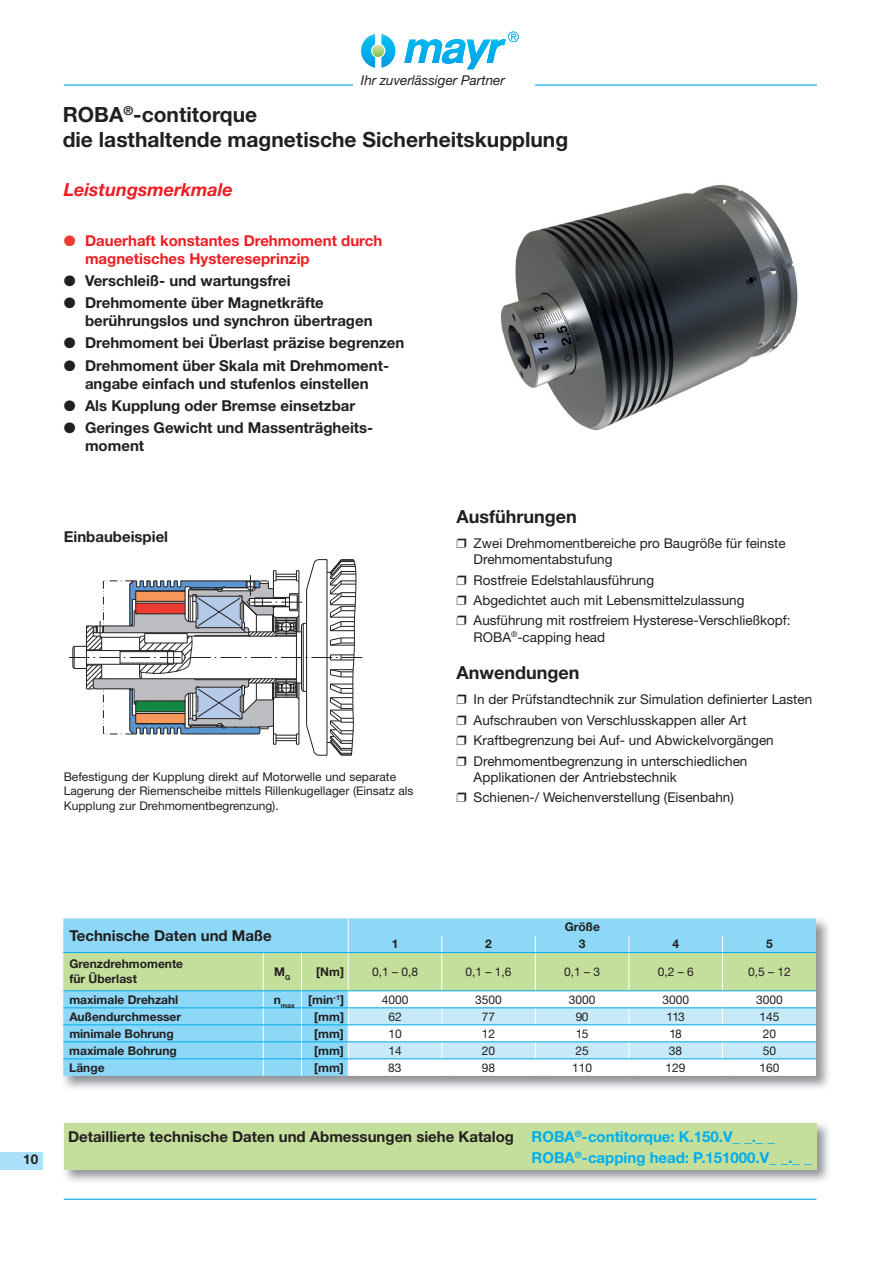
<style>
.page{position:relative;width:893px;height:1263px;background:#fff}
.page>*{position:absolute;margin:0;border:0;box-sizing:border-box;transform-origin:0 0}
.t1{font:700 21px/25.2px "Helvetica Neue LT Pro";color:#231f20}
.t2{font:700 18px "Helvetica Neue LT Pro";color:#231f20}
.t3{font:italic 700 18px "Helvetica Neue LT Pro";color:#ee1d23}
.t4{font:700 15px/18px "Helvetica Neue LT Pro";color:#231f20}
.t5{font:700 15px/21px "Helvetica Neue LT Pro";color:#00aeef}
.t6{font:700 15px/18px "Helvetica Neue LT Pro";color:#ee1d23}
.t7{font:13.5px/20.4px "Helvetica Neue LT Pro";color:#231f20}
.t8{font:italic 13.5px "Helvetica Neue LT Pro";color:#231f20}
.t9{font:700 13.5px "Helvetica Neue LT Pro";color:#231f20}
.t10{font:12px/14.2px "Helvetica Neue LT Pro";color:#231f20}
.t11{font:700 12px/15px "Helvetica Neue LT Pro";color:#231f20}
.s1{color:#ee3b32}
.s2{color:#231f20}
</style>
<div class="page">
<img style="left:500px;top:185px;width:298px;height:246px">
<svg style="left:69px;top:559px;width:293px;height:197px"></svg>
<img style="left:64px;top:1123px;width:765px;height:59px">
<div style="left:64px;top:1123px;width:752px;height:46px;background:#c4df9b"></div>
<img style="left:63px;top:919px;width:766px;height:170px">
<svg style="left:63px;top:918px;width:753px;height:158px"></svg>
<hr style="left:63px;top:952px;width:200px;height:1px;background:#00aeef">
<hr style="left:263px;top:952px;width:38px;height:1px;background:#00aeef">
<hr style="left:301px;top:952px;width:47px;height:1px;background:#00aeef">
<hr style="left:348px;top:952px;width:94px;height:1px;background:#00aeef">
<hr style="left:442px;top:952px;width:93px;height:1px;background:#00aeef">
<hr style="left:535px;top:952px;width:94px;height:1px;background:#00aeef">
<hr style="left:629px;top:952px;width:93px;height:1px;background:#00aeef">
<hr style="left:722px;top:952px;width:94px;height:1px;background:#00aeef">
<hr style="left:63px;top:990px;width:200px;height:1px;background:#00aeef">
<hr style="left:263px;top:990px;width:38px;height:1px;background:#00aeef">
<hr style="left:301px;top:990px;width:47px;height:1px;background:#00aeef">
<hr style="left:348px;top:990px;width:94px;height:1px;background:#00aeef">
<hr style="left:442px;top:990px;width:93px;height:1px;background:#00aeef">
<hr style="left:535px;top:990px;width:94px;height:1px;background:#00aeef">
<hr style="left:629px;top:990px;width:93px;height:1px;background:#00aeef">
<hr style="left:722px;top:990px;width:94px;height:1px;background:#00aeef">
<hr style="left:63px;top:1007px;width:200px;height:1px;background:#00aeef">
<hr style="left:263px;top:1007px;width:38px;height:1px;background:#00aeef">
<hr style="left:301px;top:1007px;width:47px;height:1px;background:#00aeef">
<hr style="left:348px;top:1007px;width:94px;height:1px;background:#00aeef">
<hr style="left:442px;top:1007px;width:93px;height:1px;background:#00aeef">
<hr style="left:535px;top:1007px;width:94px;height:1px;background:#00aeef">
<hr style="left:629px;top:1007px;width:93px;height:1px;background:#00aeef">
<hr style="left:722px;top:1007px;width:94px;height:1px;background:#00aeef">
<hr style="left:63px;top:1024px;width:200px;height:1px;background:#00aeef">
<hr style="left:263px;top:1024px;width:38px;height:1px;background:#00aeef">
<hr style="left:301px;top:1024px;width:47px;height:1px;background:#00aeef">
<hr style="left:348px;top:1024px;width:94px;height:1px;background:#00aeef">
<hr style="left:442px;top:1024px;width:93px;height:1px;background:#00aeef">
<hr style="left:535px;top:1024px;width:94px;height:1px;background:#00aeef">
<hr style="left:629px;top:1024px;width:93px;height:1px;background:#00aeef">
<hr style="left:722px;top:1024px;width:94px;height:1px;background:#00aeef">
<hr style="left:63px;top:1041px;width:200px;height:1px;background:#00aeef">
<hr style="left:263px;top:1041px;width:38px;height:1px;background:#00aeef">
<hr style="left:301px;top:1041px;width:47px;height:1px;background:#00aeef">
<hr style="left:348px;top:1041px;width:94px;height:1px;background:#00aeef">
<hr style="left:442px;top:1041px;width:93px;height:1px;background:#00aeef">
<hr style="left:535px;top:1041px;width:94px;height:1px;background:#00aeef">
<hr style="left:629px;top:1041px;width:93px;height:1px;background:#00aeef">
<hr style="left:722px;top:1041px;width:94px;height:1px;background:#00aeef">
<hr style="left:63px;top:1058px;width:200px;height:1px;background:#00aeef">
<hr style="left:263px;top:1058px;width:38px;height:1px;background:#00aeef">
<hr style="left:301px;top:1058px;width:47px;height:1px;background:#00aeef">
<hr style="left:348px;top:1058px;width:94px;height:1px;background:#00aeef">
<hr style="left:442px;top:1058px;width:93px;height:1px;background:#00aeef">
<hr style="left:535px;top:1058px;width:94px;height:1px;background:#00aeef">
<hr style="left:629px;top:1058px;width:93px;height:1px;background:#00aeef">
<hr style="left:722px;top:1058px;width:94px;height:1px;background:#00aeef">
<div style="left:0;top:1152px;width:43px;height:17px;background:#aae0f9"></div>
<hr style="left:535px;top:84px;width:282px;height:2px;background:#00a1e3">
<hr style="left:64px;top:84px;width:289px;height:2px;background:#00a1e3">
<hr style="left:64px;top:1198px;width:752px;height:2px;background:#00a1e3">
<svg style="left:361px;top:34px;width:34px;height:34px"></svg>
<svg style="left:404px;top:32px;width:115px;height:37px"></svg>
<p class="t8" style="left:361px;top:72px;width:145px">Ihr zuverlässiger Partner</p>
<h1 class="t1" style="left:63px;top:101px;width:507px">ROBA<sup>®</sup>-contitorque<br>die lasthaltende magnetische Sicherheitskupplung</h1>
<h2 class="t3" style="left:64px;top:178px;width:170px">Leistungsmerkmale</h2>
<p class="t6" style="left:85px;top:231px;width:299px;text-indent:-21px"><span class="s1">●</span> Dauerhaft konstantes Drehmoment durch magnetisches Hystereseprinzip</p>
<p class="t4" style="left:64px;top:271px;width:228px">● Verschleiß- und wartungsfrei</p>
<p class="t4" style="left:85px;top:293px;width:289px;text-indent:-21px">● Drehmomente über Magnetkräfte berührungslos und synchron übertragen</p>
<p class="t4" style="left:64px;top:334px;width:342px">● Drehmoment bei Überlast präzise begrenzen</p>
<p class="t4" style="left:64px;top:356px;width:327px;text-align:center">● Drehmoment über Skala mit Drehmoment&shy;angabe einfach und stufenlos einstellen</p>
<p class="t4" style="left:64px;top:396px;width:293px">● Als Kupplung oder Bremse einsetzbar</p>
<p class="t4" style="left:85px;top:418px;width:290px;text-indent:-21px">● Geringes Gewicht und Massenträgheits&shy;moment</p>
<p class="t4" style="left:64px;top:527px;width:106px">Einbaubeispiel</p>
<p class="t10" style="left:64px;top:769px;width:351px">Befestigung der Kupplung direkt auf Motorwelle und separate<br>Lagerung der Riemenscheibe mittels Rillenkugellager (Einsatz als<br>Kupplung zur Drehmomentbegrenzung).</p>
<h2 class="t2" style="left:457px;top:505px;width:122px">Ausführungen</h2>
<p class="t7" style="left:474px;top:535px;width:314px;line-height:16.2px;text-indent:-17px">❒ Zwei Drehmomentbereiche pro Baugröße für feinste<br>Drehmomentabstufung</p>
<p class="t7" style="left:457px;top:569px;width:336px">❒ Rostfreie Edelstahlausführung<br>❒ Abgedichtet auch mit Lebensmittelzulassung<br>❒ Ausführung mit rostfreiem Hysterese-Verschließkopf:</p>
<p class="t7" style="left:474px;top:626px;width:133px">ROBA<sup>®</sup>-capping head</p>
<h2 class="t2" style="left:457px;top:662px;width:125px">Anwendungen</h2>
<p class="t7" style="left:457px;top:689px;width:357px">❒ In der Prüfstandtechnik zur Simulation definierter Lasten ❒ Aufschrauben von Verschlusskappen aller Art<br>❒ Kraftbegrenzung bei Auf- und Abwickelvorgängen<br>❒ Drehmomentbegrenzung in unterschiedlichen</p>
<p class="t7" style="left:457px;top:766px;width:279px;text-indent:17px">Applikationen der Antriebstechnik<br>❒ Schienen-/ Weichenverstellung (Eisenbahn)</p>
<p class="t9" style="left:23px;top:1151px;width:17px">10</p>
<p class="t4" style="left:69px;top:926px;width:204px">Technische Daten und Maße</p>
<p class="t11" style="left:565px;top:919px;width:37px">Größe</p>
<p class="t11" style="left:392px;top:936px;width:8px">1</p>
<p class="t11" style="left:485px;top:936px;width:8px">2</p>
<p class="t11" style="left:579px;top:936px;width:8px">3</p>
<p class="t11" style="left:672px;top:936px;width:8px">4</p>
<p class="t11" style="left:766px;top:936px;width:8px">5</p>
<p class="t11" style="left:69px;top:956px;width:115px">Grenzdrehmomente für Überlast</p>
<p class="t11" style="left:274px;top:964px;width:18px">M<sub>G</sub></p>
<p class="t11" style="left:316px;top:964px;width:29px">[Nm]</p>
<p class="t10" style="left:372px;top:964px;width:48px">0,1 – 0,8</p>
<p class="t10" style="left:466px;top:964px;width:48px">0,1 – 1,6</p>
<p class="t10" style="left:564px;top:964px;width:38px">0,1 – 3</p>
<p class="t10" style="left:658px;top:964px;width:38px">0,2 – 6</p>
<p class="t10" style="left:748px;top:964px;width:44px">0,5 – 12</p>
<p class="t11" style="left:69px;top:991px;width:111px">maximale Drehzahl</p>
<p class="t11" style="left:274px;top:991px;width:72px">n<sub>max</sub> [min<sup>-1</sup>]</p>
<p class="t10" style="left:382px;top:992px;width:28px">4000</p>
<p class="t10" style="left:475px;top:992px;width:28px">3500</p>
<p class="t10" style="left:569px;top:992px;width:28px">3000</p>
<p class="t10" style="left:662px;top:992px;width:28px">3000</p>
<p class="t10" style="left:756px;top:992px;width:28px">3000</p>
<p class="t11" style="left:69px;top:1008px;width:113px">Außendurchmesser</p>
<p class="t11" style="left:314px;top:1008px;width:31px">[mm]</p>
<p class="t10" style="left:388px;top:1009px;width:15px">62</p>
<p class="t10" style="left:482px;top:1009px;width:15px">77</p>
<p class="t10" style="left:576px;top:1009px;width:14px">90</p>
<p class="t10" style="left:666px;top:1009px;width:20px">113</p>
<p class="t10" style="left:759px;top:1009px;width:22px">145</p>
<p class="t11" style="left:69px;top:1025px;width:106px">minimale Bohrung</p>
<p class="t11" style="left:314px;top:1025px;width:31px">[mm]</p>
<p class="t10" style="left:388px;top:1026px;width:15px">10</p>
<p class="t10" style="left:482px;top:1026px;width:15px">12</p>
<p class="t10" style="left:576px;top:1026px;width:14px">15</p>
<p class="t10" style="left:669px;top:1026px;width:14px">18</p>
<p class="t10" style="left:763px;top:1026px;width:15px">20</p>
<p class="t11" style="left:69px;top:1042px;width:109px">maximale Bohrung</p>
<p class="t11" style="left:314px;top:1042px;width:31px">[mm]</p>
<p class="t10" style="left:388px;top:1043px;width:15px">14</p>
<p class="t10" style="left:482px;top:1043px;width:15px">20</p>
<p class="t10" style="left:575px;top:1043px;width:15px">25</p>
<p class="t10" style="left:669px;top:1043px;width:15px">38</p>
<p class="t10" style="left:763px;top:1043px;width:15px">50</p>
<p class="t11" style="left:69px;top:1059px;width:37px">Länge</p>
<p class="t11" style="left:314px;top:1059px;width:31px">[mm]</p>
<p class="t10" style="left:388px;top:1060px;width:15px">83</p>
<p class="t10" style="left:482px;top:1060px;width:15px">98</p>
<p class="t10" style="left:572px;top:1060px;width:22px">110</p>
<p class="t10" style="left:666px;top:1060px;width:22px">129</p>
<p class="t10" style="left:759px;top:1060px;width:22px">160</p>
<p class="t5" style="left:532px;top:1125px;width:282px;text-indent:-464px"><span class="s2">Detaillierte technische Daten und Abmessungen siehe Katalog</span> ROBA<sup>®</sup>-contitorque: K.150.V_ _._ _<br>ROBA<sup>®</sup>-capping head: P.151000.V_ _._ _</p>
</div>
